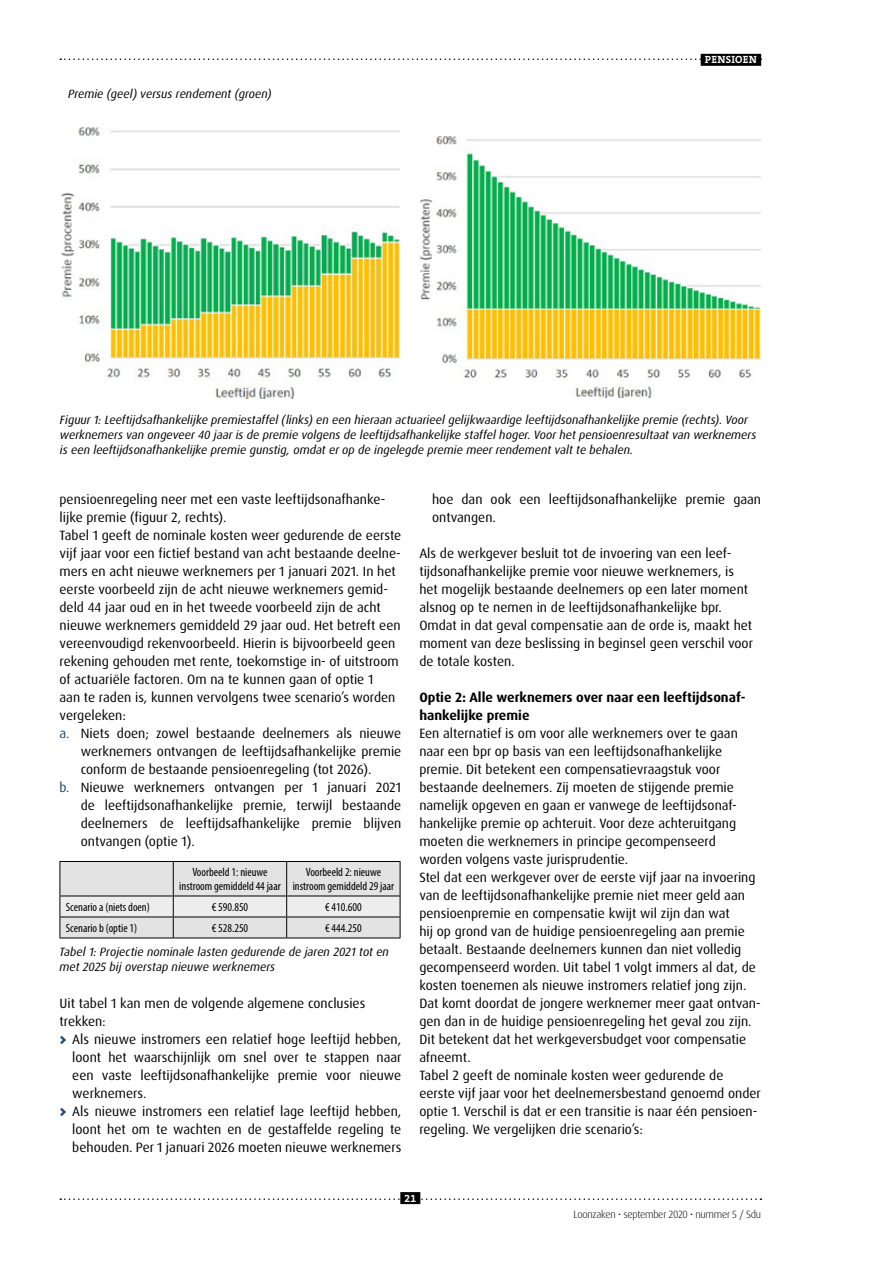
<style>
.page{position:relative;width:893px;height:1263px;background:#fff}
.page>*{position:absolute;margin:0;border:0;box-sizing:border-box;transform-origin:0 0}
.t1{font:13.5px/18px "Dax OT";color:#000}
.t2{font:700 13.5px/18px "Dax OT";color:#000}
.t3{font:italic 12px/15px "Dax OT";color:#000}
.t4{font:condensed 12px/13.5px "Myriad Pro";color:#000;text-align:center}
.t5{font:300 10.5px "Dax OT";letter-spacing:-.03em;color:#000}
.t6{font:700 10.5px "The Serif B W7";letter-spacing:.025em;color:#fff}
.s1{color:#1c4366}
.s2{font-family:"The Serif B W9";font-weight:900;color:#1c4366}
</style>
<div class="page">
<svg style="left:60px;top:861px;width:341px;height:77px;background:#d9d9d9"></svg>
<hr style="left:60px;top:938px;width:113px;height:1px;background:#000">
<hr style="left:173px;top:938px;width:114px;height:1px;background:#000">
<hr style="left:287px;top:938px;width:113px;height:1px;background:#000">
<img style="left:61px;top:127px;width:339px;height:271px">
<img style="left:420px;top:136px;width:341px;height:262px">
<svg style="left:60px;top:1198px;width:701px;height:2px"></svg>
<div style="left:400px;top:1192px;width:20px;height:12px;background:#000"></div>
<svg style="left:60px;top:58px;width:641px;height:2px"></svg>
<div style="left:701px;top:54px;width:60px;height:12px;background:#000"></div>
<p class="t3" style="left:68px;top:86px;width:205px">Premie (geel) versus rendement (groen)</p>
<p class="t6" style="left:705px;top:53px;width:53px">PENSIOEN</p>
<p class="t3" style="left:60px;top:412px;width:698px">Figuur 1: Leeftijdsafhankelijke premiestaffel (links) en een hieraan actuarieel gelijkwaardige leeftijdsonafhankelijke premie (rechts). Voor werknemers van ongeveer 40 jaar is de premie volgens de leeftijdsafhankelijke staffel hoger. Voor het pensioenresultaat van werknemers is een leeftijdsonafhankelijke premie gunstig, omdat er op de ingelegde premie meer rendement valt te behalen.</p>
<p class="t1" style="left:60px;top:490px;width:327px">pensioenregeling neer met een vaste leeftijdsonafhanke-</p>
<p class="t1" style="left:60px;top:508px;width:169px">lijke premie (figuur 2, rechts).</p>
<p class="t1" style="left:60px;top:526px;width:343px">Tabel 1 geeft de nominale kosten weer gedurende de eerste</p>
<p class="t1" style="left:60px;top:544px;width:343px">vijf jaar voor een fictief bestand van acht bestaande deelne-</p>
<p class="t1" style="left:60px;top:562px;width:338px">mers en acht nieuwe werknemers per 1 januari 2021. In het</p>
<p class="t1" style="left:60px;top:580px;width:330px">eerste voorbeeld zijn de acht nieuwe werknemers gemid-</p>
<p class="t1" style="left:60px;top:598px;width:323px">deld 44 jaar oud en in het tweede voorbeeld zijn de acht</p>
<p class="t1" style="left:60px;top:616px;width:343px">nieuwe werknemers gemiddeld 29 jaar oud. Het betreft een</p>
<p class="t1" style="left:60px;top:634px;width:337px">vereenvoudigd rekenvoorbeeld. Hierin is bijvoorbeeld geen</p>
<p class="t1" style="left:60px;top:652px;width:341px">rekening gehouden met rente, toekomstige in- of uitstroom</p>
<p class="t1" style="left:60px;top:670px;width:315px">of actuariële factoren. Om na te kunnen gaan of optie 1</p>
<p class="t1" style="left:60px;top:688px;width:337px">aan te raden is, kunnen vervolgens twee scenario’s worden</p>
<p class="t1" style="left:60px;top:706px;width:68px">vergeleken:</p>
<p class="t1" style="left:60px;top:724px;width:343px"><span class="s1">a.</span> Niets doen; zowel bestaande deelnemers als nieuwe</p>
<p class="t1" style="left:81px;top:742px;width:322px">werknemers ontvangen de leeftijdsafhankelijke premie</p>
<p class="t1" style="left:81px;top:760px;width:292px">conform de bestaande pensioenregeling (tot 2026).</p>
<p class="t1" style="left:60px;top:778px;width:343px"><span class="s1">b.</span> Nieuwe werknemers ontvangen per 1 januari 2021</p>
<p class="t1" style="left:81px;top:796px;width:322px">de leeftijdsonafhankelijke premie, terwijl bestaande</p>
<p class="t1" style="left:81px;top:814px;width:322px">deelnemers de leeftijdsafhankelijke premie blijven</p>
<p class="t1" style="left:81px;top:832px;width:116px">ontvangen (optie 1).</p>
<p class="t4" style="left:179px;top:866px;width:103px">Voorbeeld 1: nieuwe instroom gemiddeld 44 jaar</p>
<p class="t4" style="left:293px;top:866px;width:103px">Voorbeeld 2: nieuwe instroom gemiddeld 29 jaar</p>
<p class="t4" style="left:66px;top:900px;width:85px">Scenario a (niets doen)</p>
<p class="t4" style="left:212px;top:900px;width:38px">€ 590.850</p>
<p class="t4" style="left:325px;top:900px;width:38px">€ 410.600</p>
<p class="t4" style="left:66px;top:921px;width:73px">Scenario b (optie 1)</p>
<p class="t4" style="left:212px;top:921px;width:38px">€ 528.250</p>
<p class="t4" style="left:325px;top:921px;width:38px">€ 444.250</p>
<p class="t3" style="left:60px;top:945px;width:331px">Tabel 1: Projectie nominale lasten gedurende de jaren 2021 tot en met 2025 bij overstap nieuwe werknemers</p>
<p class="t1" style="left:60px;top:994px;width:307px">Uit tabel 1 kan men de volgende algemene conclusies</p>
<p class="t1" style="left:60px;top:1012px;width:48px">trekken:</p>
<p class="t1" style="left:60px;top:1030px;width:343px"><span class="s2">&gt;</span> Als nieuwe instromers een relatief hoge leeftijd hebben,</p>
<p class="t1" style="left:72px;top:1048px;width:331px">loont het waarschijnlijk om snel over te stappen naar</p>
<p class="t1" style="left:72px;top:1066px;width:331px">een vaste leeftijdsonafhankelijke premie voor nieuwe</p>
<p class="t1" style="left:72px;top:1084px;width:76px">werknemers.</p>
<p class="t1" style="left:60px;top:1102px;width:343px"><span class="s2">&gt;</span> Als nieuwe instromers een relatief lage leeftijd hebben,</p>
<p class="t1" style="left:72px;top:1120px;width:331px">loont het om te wachten en de gestaffelde regeling te</p>
<p class="t1" style="left:72px;top:1138px;width:331px">behouden. Per 1 januari 2026 moeten nieuwe werknemers</p>
<p class="t1" style="left:432px;top:490px;width:331px">hoe dan ook een leeftijdsonafhankelijke premie gaan ontvangen.</p>
<p class="t1" style="left:419px;top:544px;width:335px">Als de werkgever besluit tot de invoering van een leef&shy;tijdsonafhankelijke premie voor nieuwe werknemers, is het mogelijk bestaande deelnemers op een later moment alsnog op te nemen in de leeftijdsonafhankelijke bpr.<br>Omdat in dat geval compensatie aan de orde is, maakt het moment van deze beslissing in beginsel geen verschil voor de totale kosten.</p>
<p class="t2" style="left:419px;top:688px;width:328px">Optie 2: Alle werknemers over naar een leeftijdsonaf&shy;hankelijke premie</p>
<p class="t1" style="left:419px;top:724px;width:343px">Een alternatief is om voor alle werknemers over te gaan naar een bpr op basis van een leeftijdsonafhankelijke premie. Dit betekent een compensatievraagstuk voor bestaande deelnemers. Zij moeten de stijgende premie namelijk opgeven en gaan er vanwege de leeftijdsonaf&shy;hankelijke premie op achteruit. Voor deze achteruitgang moeten die werknemers in principe gecompenseerd worden volgens vaste jurisprudentie.<br>Stel dat een werkgever over de eerste vijf jaar na invoering van de leeftijdsonafhankelijke premie niet meer geld aan pensioenpremie en compensatie kwijt wil zijn dan wat<br>hij op grond van de huidige pensioenregeling aan premie betaalt. Bestaande deelnemers kunnen dan niet volledig gecompenseerd worden. Uit tabel 1 volgt immers al dat, de kosten toenemen als nieuwe instromers relatief jong zijn.<br>Dat komt doordat de jongere werknemer meer gaat ontvan&shy;gen dan in de huidige pensioenregeling het geval zou zijn.<br>Dit betekent dat het werkgeversbudget voor compensatie afneemt.<br>Tabel 2 geeft de nominale kosten weer gedurende de eerste vijf jaar voor het deelnemersbestand genoemd onder optie 1. Verschil is dat er een transitie is naar één pensioen&shy;regeling. We vergelijken drie scenario’s:</p>
<p class="t6" style="left:405px;top:1191px;width:13px">21</p>
<p class="t5" style="left:574px;top:1207px;width:189px">Loonzaken • september 2020 • nummer 5 / Sdu</p>
</div>
